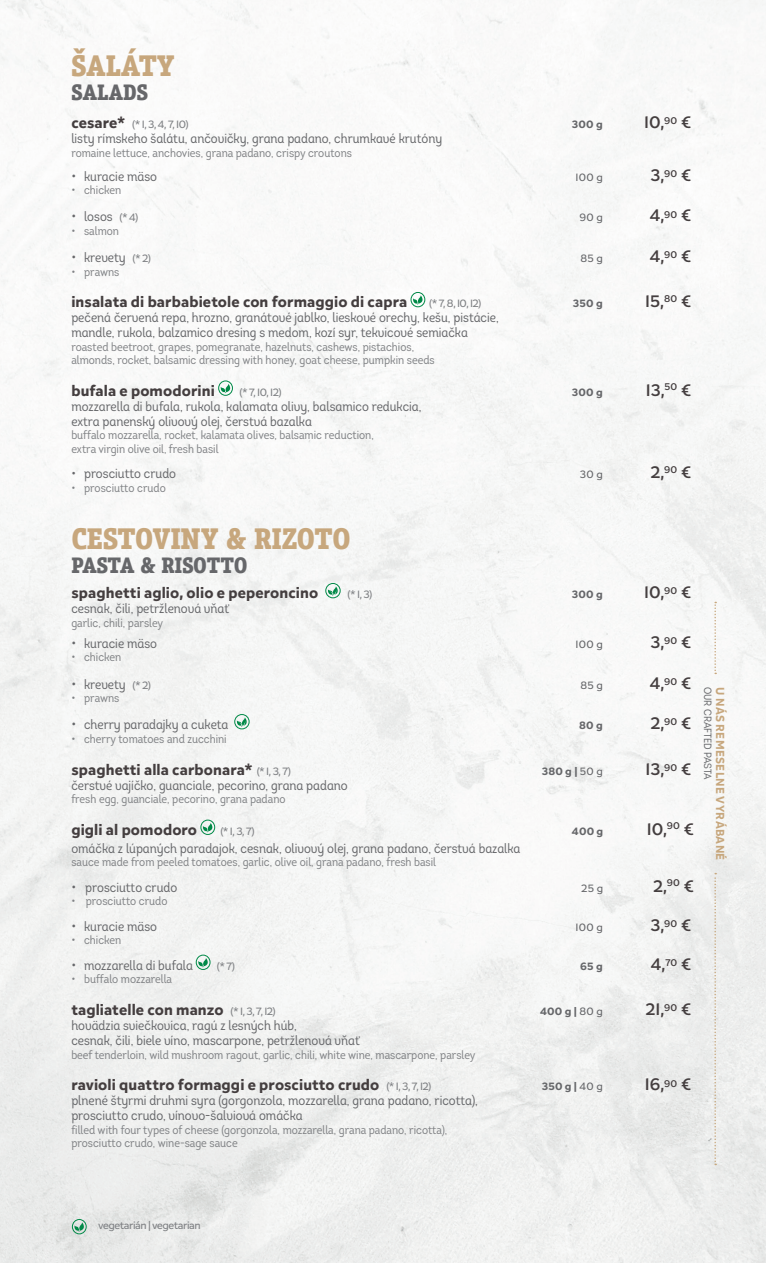
<style>
.page{position:relative;width:766px;height:1263px;background:#fff}
.page>*{position:absolute;margin:0;border:0;box-sizing:border-box;transform-origin:0 0}
.t1{font:900 30px "Schnebel Slab Pro Cond";color:#c7a77d}
.t2{font:900 22.5px "Schnebel Slab Pro Cond";color:#66676a}
.t3{font:600 16.5px "Inter";color:#443e3f}
.t4{font:800 15px "Inter";letter-spacing:.005em;color:#443e3f}
.t5{font:13.5px/15px "Intro Cond Alt";color:#66676a}
.t6{font:12px/13.5px "Intro Cond";color:#808285}
.t7{font:800 11.55px "Inter";letter-spacing:.025em;color:#c7a77d}
.t8{font:500 10.5px "Inter";letter-spacing:-.04em;color:#808285}
.t9{font:800 10.5px "Inter";letter-spacing:.02em;color:#66676a}
.t10{font:500 10.5px "Inter";letter-spacing:.02em;color:#66676a}
.t11{font:10.5px "Intro Cond Alt";color:#66676a}
.s1{font-weight:800;font-size:15px;color:#443e3f}
.s2{font-size:14.1px}
.s3{font-family:"Inter";font-weight:500;font-size:10.5px;color:#808285}
.s4{font-weight:500;font-size:10.5px;color:#808285}
.s5{font-weight:500}
</style>
<div class="page">
<img style="left:0;top:0;width:765px;height:1263px">
<div style="left:410px;top:292px;width:15px;height:15px;border:1px solid #008947;border-radius:50%"></div>
<svg style="left:412px;top:295px;width:10px;height:10px"></svg>
<div style="left:218px;top:380px;width:15px;height:16px;border:1px solid #008947;border-radius:50%"></div>
<svg style="left:220px;top:384px;width:10px;height:9px"></svg>
<div style="left:325px;top:583px;width:15px;height:15px;border:1px solid #008947;border-radius:50%"></div>
<svg style="left:327px;top:586px;width:11px;height:10px"></svg>
<div style="left:234px;top:714px;width:15px;height:15px;border:1px solid #008947;border-radius:50%"></div>
<svg style="left:236px;top:717px;width:11px;height:10px"></svg>
<div style="left:200px;top:820px;width:15px;height:15px;border:1px solid #008947;border-radius:50%"></div>
<svg style="left:203px;top:823px;width:9px;height:9px"></svg>
<div style="left:196px;top:955px;width:14px;height:15px;border:1px solid #008947;border-radius:50%"></div>
<svg style="left:198px;top:958px;width:10px;height:9px"></svg>
<div style="left:72px;top:1219px;width:15px;height:15px;border:1px solid #008947;border-radius:50%"></div>
<svg style="left:74px;top:1222px;width:10px;height:10px"></svg>
<svg style="left:714px;top:602px;width:2px;height:72px"></svg>
<svg style="left:714px;top:873px;width:2px;height:292px"></svg>
<h1 class="t1" style="left:71px;top:47px;width:105px">ŠALÁTY</h1>
<h2 class="t2" style="left:71px;top:78px;width:78px">SALADS</h2>
<p class="t8" style="left:71px;top:118px;width:119px"><span class="s1">cesare*</span> (* 1, 3, 4, 7, 10)</p>
<p class="t9" style="left:571px;top:118px;width:32px">300 g</p>
<p class="t3" style="left:644px;top:112px;width:49px">10,<sup>90</sup> €</p>
<p class="t5" style="left:71px;top:131px;width:372px">listy rímskeho šalátu, ančovičky, grana padano, chrumkavé krutóny</p>
<p class="t6" style="left:71px;top:146px;width:282px">romaine lettuce, anchovies, grana padano, crispy croutons</p>
<p class="t5" style="left:71px;top:169px;width:87px"><span class="s2">•</span> kuracie mäso</p>
<p class="t10" style="left:575px;top:171px;width:29px">100 g</p>
<p class="t3" style="left:650px;top:165px;width:42px">3,<sup>90</sup> €</p>
<p class="t6" style="left:71px;top:183px;width:51px">• chicken</p>
<p class="t5" style="left:71px;top:209px;width:68px"><span class="s2">•</span> losos <span class="s3">(* 4)</span></p>
<p class="t10" style="left:579px;top:211px;width:25px">90 g</p>
<p class="t3" style="left:649px;top:206px;width:43px">4,<sup>90</sup> €</p>
<p class="t6" style="left:71px;top:224px;width:49px">• salmon</p>
<p class="t5" style="left:71px;top:250px;width:81px"><span class="s2">•</span> krevety <span class="s3">(* 2)</span></p>
<p class="t10" style="left:580px;top:252px;width:24px">85 g</p>
<p class="t3" style="left:649px;top:246px;width:43px">4,<sup>90</sup> €</p>
<p class="t6" style="left:71px;top:265px;width:50px">• prawns</p>
<p class="t4" style="left:71px;top:293px;width:337px">insalata di barbabietole con formaggio di capra</p>
<p class="t8" style="left:429px;top:297px;width:54px">(* 7, 8, 10, 12)</p>
<p class="t9" style="left:572px;top:297px;width:31px">350 g</p>
<p class="t3" style="left:645px;top:291px;width:48px">15,<sup>80</sup> €</p>
<p class="t5" style="left:71px;top:310px;width:429px">pečená červená repa, hrozno, granátové jablko, lieskové orechy, kešu, pistácie, mandle, rukola, balzamico dresing s medom, kozí syr, tekvicové semiačka</p>
<p class="t6" style="left:71px;top:340px;width:365px">roasted beetroot, grapes, pomegranate, hazelnuts, cashews, pistachios, almonds, rocket, balsamic dressing with honey, goat cheese, pumpkin seeds</p>
<p class="t4" style="left:71px;top:381px;width:145px">bufala e pomodorini</p>
<p class="t8" style="left:239px;top:386px;width:44px">(* 7, 10, 12)</p>
<p class="t9" style="left:571px;top:385px;width:32px">300 g</p>
<p class="t3" style="left:645px;top:380px;width:47px">13,<sup>50</sup> €</p>
<p class="t5" style="left:71px;top:399px;width:351px">mozzarella di bufala, rukola, kalamata olivy, balsamico redukcia, extra panenský olivový olej, čerstvá bazalka</p>
<p class="t6" style="left:71px;top:428px;width:304px">buffalo mozzarella, rocket, kalamata olives, balsamic reduction, extra virgin olive oil, fresh basil</p>
<p class="t5" style="left:71px;top:466px;width:106px">• prosciutto crudo</p>
<p class="t10" style="left:579px;top:468px;width:24px">30 g</p>
<p class="t3" style="left:650px;top:462px;width:42px">2,<sup>90</sup> €</p>
<p class="t6" style="left:71px;top:481px;width:96px">• prosciutto crudo</p>
<h1 class="t1" style="left:71px;top:520px;width:280px">CESTOVINY &amp; RIZOTO</h1>
<h2 class="t2" style="left:71px;top:551px;width:177px">PASTA &amp; RISOTTO</h2>
<p class="t4" style="left:71px;top:584px;width:248px">spaghetti aglio, olio e peperoncino</p>
<p class="t8" style="left:347px;top:588px;width:26px">(* 1, 3)</p>
<p class="t9" style="left:571px;top:588px;width:32px">300 g</p>
<p class="t3" style="left:644px;top:582px;width:49px">10,<sup>90</sup> €</p>
<p class="t5" style="left:71px;top:601px;width:159px">cesnak, čili, petržlenová vňať</p>
<p class="t6" style="left:71px;top:616px;width:93px">garlic, chili, parsley</p>
<p class="t5" style="left:71px;top:636px;width:87px"><span class="s2">•</span> kuracie mäso</p>
<p class="t10" style="left:575px;top:638px;width:29px">100 g</p>
<p class="t3" style="left:650px;top:632px;width:42px">3,<sup>90</sup> €</p>
<p class="t6" style="left:71px;top:650px;width:51px">• chicken</p>
<p class="t5" style="left:71px;top:676px;width:81px"><span class="s2">•</span> krevety <span class="s3">(* 2)</span></p>
<p class="t10" style="left:580px;top:678px;width:24px">85 g</p>
<p class="t3" style="left:649px;top:673px;width:43px">4,<sup>90</sup> €</p>
<p class="t6" style="left:71px;top:691px;width:50px">• prawns</p>
<p class="t5" style="left:71px;top:717px;width:159px"><span class="s2">•</span> cherry paradajky a cuketa</p>
<p class="t9" style="left:579px;top:719px;width:25px">80 g</p>
<p class="t3" style="left:650px;top:713px;width:42px">2,<sup>90</sup> €</p>
<p class="t6" style="left:71px;top:732px;width:157px">• cherry tomatoes and zucchini</p>
<p class="t4" style="left:71px;top:760px;width:221px">spaghetti alla carbonara* <span class="s4">(* 1, 3, 7)</span></p>
<p class="t9" style="left:541px;top:764px;width:63px">380 g | <span class="s5">50 g</span></p>
<p class="t3" style="left:645px;top:759px;width:47px">13,<sup>90</sup> €</p>
<p class="t5" style="left:71px;top:777px;width:278px">čerstvé vajíčko, guanciale, pecorino, grana padano</p>
<p class="t6" style="left:71px;top:792px;width:216px">fresh egg, guanciale, pecorino, grana padano</p>
<p class="t4" style="left:71px;top:820px;width:127px">gigli al pomodoro</p>
<p class="t8" style="left:220px;top:825px;width:36px">(* 1, 3, 7)</p>
<p class="t9" style="left:571px;top:825px;width:33px">400 g</p>
<p class="t3" style="left:646px;top:819px;width:49px">10,<sup>90</sup> €</p>
<p class="t5" style="left:71px;top:841px;width:450px">omáčka z lúpaných paradajok, cesnak, olivový olej, grana padano, čerstvá bazalka</p>
<p class="t6" style="left:71px;top:855px;width:366px">sauce made from peeled tomatoes, garlic, olive oil, grana padano, fresh basil</p>
<p class="t5" style="left:71px;top:880px;width:107px"><span class="s2">•</span> prosciutto crudo</p>
<p class="t10" style="left:581px;top:882px;width:23px">25 g</p>
<p class="t3" style="left:652px;top:876px;width:42px">2,<sup>90</sup> €</p>
<p class="t6" style="left:71px;top:894px;width:98px">• prosciutto crudo</p>
<p class="t5" style="left:71px;top:919px;width:87px"><span class="s2">•</span> kuracie mäso</p>
<p class="t10" style="left:575px;top:921px;width:29px">100 g</p>
<p class="t3" style="left:650px;top:915px;width:42px">3,<sup>90</sup> €</p>
<p class="t6" style="left:71px;top:933px;width:51px">• chicken</p>
<p class="t5" style="left:71px;top:958px;width:123px"><span class="s2">•</span> mozzarella di bufala</p>
<p class="t8" style="left:217px;top:960px;width:20px">(* 7)</p>
<p class="t9" style="left:580px;top:960px;width:24px">65 g</p>
<p class="t3" style="left:650px;top:954px;width:42px">4,<sup>70</sup> €</p>
<p class="t6" style="left:71px;top:972px;width:102px">• buffalo mozzarella</p>
<p class="t4" style="left:71px;top:1000px;width:206px">tagliatelle con manzo <span class="s4">(* 1, 3, 7, 12)</span></p>
<p class="t9" style="left:540px;top:1005px;width:64px">400 g | <span class="s5">80 g</span></p>
<p class="t3" style="left:645px;top:999px;width:47px">21,<sup>90</sup> €</p>
<p class="t5" style="left:71px;top:1018px;width:289px">hovädzia sviečkovica, ragú z lesných húb,<br>cesnak, čili, biele víno, mascarpone, petržlenová vňať</p>
<p class="t6" style="left:71px;top:1048px;width:405px">beef tenderloin, wild mushroom ragout, garlic, chili, white wine, mascarpone, parsley</p>
<p class="t4" style="left:71px;top:1076px;width:361px">ravioli quattro formaggi e prosciutto crudo <span class="s4">(* 1, 3, 7, 12)</span></p>
<p class="t9" style="left:541px;top:1080px;width:63px">350 g | <span class="s5">40 g</span></p>
<p class="t3" style="left:644px;top:1074px;width:48px">16,<sup>90</sup> €</p>
<p class="t5" style="left:71px;top:1093px;width:408px">plnené štyrmi druhmi syra (gorgonzola, mozzarella, grana padano, ricotta), prosciutto crudo, vínovo-šalviová omáčka</p>
<p class="t6" style="left:71px;top:1123px;width:377px">filled with four types of cheese (gorgonzola, mozzarella, grana padano, ricotta), prosciutto crudo, wine-sage sauce</p>
<p class="t11" style="left:714px;top:687px;width:94px;rotate:90deg">OUR CRAFTED PASTA</p>
<p class="t7" style="left:727px;top:687px;width:175px;rotate:90deg">U NÁS REMESELNE VYRÁBANÉ</p>
<p class="t8" style="left:98px;top:1219px;width:104px">vegetarián | vegetarian</p>
</div>
